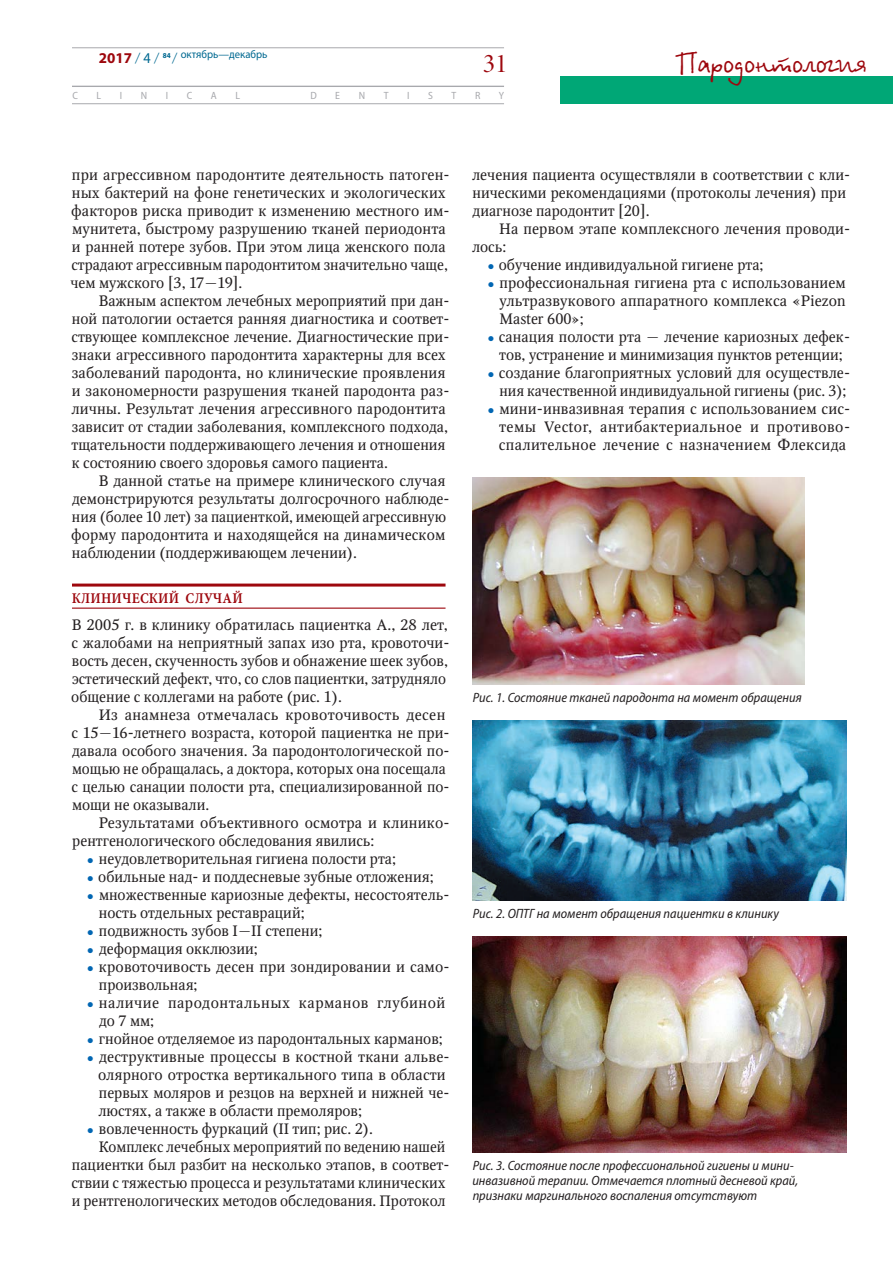
<style>
.page{position:relative;width:893px;height:1263px;background:#fff}
.page>*{position:absolute;margin:0;border:0;box-sizing:border-box;transform-origin:0 0}
.t1{font:30px "Betina Script";color:#9d070d}
.t2{font:27px "Minion Pro Disp";color:#9d070d}
.t3{font:15px/18px "Octava";color:#231f20}
.t4{font:15px/18px "Octava";letter-spacing:.035em;color:#231f20}
.t5{font:15px "Minion Pro Semibold Cn Capt";letter-spacing:.01em;color:#9d070d}
.t6{font:italic semi-condensed 13.5px/15px "Myriad Pro";color:#231f20}
.t7{font:11.25px "Myriad Pro";color:#006991;scale:.95 1}
.t8{font:semi-condensed 10.5px "Myriad Pro";color:#a8a9ad}
.s1{font-weight:700;font-size:15px;color:#9d070d}
.s2{font-weight:300;font-size:15px}
.s3{font-size:15px}
.s4{font-weight:700;font-size:7.5px}
.s5{font-size:18px;color:#0166b3}
</style>
<div class="page">
<hr style="left:72px;top:48px;width:432px;height:1px;background:#a8a9ad">
<div style="left:561px;top:76px;width:332px;height:28px;background:#00a776"></div>
<hr style="left:72px;top:86px;width:432px;height:1px;background:#a8a9ad">
<hr style="left:72px;top:103px;width:432px;height:1px;background:#a8a9ad">
<hr style="left:72px;top:584px;width:374px;height:3px;background:#9d070d">
<hr style="left:72px;top:608px;width:374px;height:1px;background:#9d070d">
<img style="left:472px;top:477px;width:332px;height:207px">
<img style="left:473px;top:720px;width:373px;height:180px">
<img style="left:472px;top:936px;width:374px;height:216px">
<p class="t7" style="left:99px;top:47px;width:179px"><span class="s1">2017</span> <span class="s2">/</span> <span class="s3">4</span> <span class="s2">/</span> <span class="s4">84</span> <span class="s2">/</span> октябрь—декабрь</p>
<h2 class="t2" style="left:483px;top:47px;width:26px">31</h2>
<p class="t8" style="left:72px;top:89px;width:7px">C</p>
<p class="t8" style="left:96px;top:89px;width:6px">L</p>
<p class="t8" style="left:120px;top:89px;width:4px">I</p>
<p class="t8" style="left:141px;top:89px;width:8px">N</p>
<p class="t8" style="left:166px;top:89px;width:4px">I</p>
<p class="t8" style="left:187px;top:89px;width:7px">C</p>
<p class="t8" style="left:211px;top:89px;width:7px">A</p>
<p class="t8" style="left:235px;top:89px;width:6px">L</p>
<p class="t8" style="left:310px;top:89px;width:8px">D</p>
<p class="t8" style="left:335px;top:89px;width:6px">E</p>
<p class="t8" style="left:359px;top:89px;width:8px">N</p>
<p class="t8" style="left:384px;top:89px;width:6px">T</p>
<p class="t8" style="left:407px;top:89px;width:4px">I</p>
<p class="t8" style="left:428px;top:89px;width:6px">S</p>
<p class="t8" style="left:452px;top:89px;width:6px">T</p>
<p class="t8" style="left:475px;top:89px;width:7px">R</p>
<p class="t8" style="left:499px;top:89px;width:7px">Y</p>
<h1 class="t1" style="left:674px;top:44px;width:195px">Пародонтология</h1>
<p class="t3" style="left:71px;top:166px;width:380px">при агрессивном пародонтите деятельность патоген&shy;ных бактерий на фоне генетических и экологических факторов риска приводит к изменению местного им&shy;мунитета, быстрому разрушению тканей периодонта и ранней потере зубов. При этом лица женского пола страдают агрессивным пародонтитом значительно чаще, чем мужского [3, 17—19].</p>
<p class="t3" style="left:71px;top:292px;width:380px;text-indent:27px">Важным аспектом лечебных мероприятий при дан&shy;ной патологии остается ранняя диагностика и соответ&shy;ствующее комплексное лечение. Диагностические при&shy;знаки агрессивного пародонтита характерны для всех заболеваний пародонта, но клинические проявления и закономерности разрушения тканей пародонта раз&shy;личны. Результат лечения агрессивного пародонтита зависит от стадии заболевания, комплексного подхода, тщательности поддерживающего лечения и отношения к состоянию своего здоровья самого пациента.</p>
<p class="t3" style="left:71px;top:472px;width:380px;text-indent:27px">В данной статье на примере клинического случая демонстрируются результаты долгосрочного наблюде&shy;ния (более 10 лет) за пациенткой, имеющей агрессивную форму пародонтита и находящейся на динамическом наблюдении (поддерживающем лечении).</p>
<p class="t5" style="left:72px;top:588px;width:172px">КЛИНИЧЕСКИЙ СЛУЧАЙ</p>
<p class="t3" style="left:71px;top:616px;width:380px">В 2005 г. в клинику обратилась пациентка А., 28 лет, с жалобами на неприятный запах изо рта, кровоточи&shy;вость десен, скученность зубов и обнажение шеек зубов, эстетический дефект, что, со слов пациентки, затрудняло общение с коллегами на работе (рис. 1).</p>
<p class="t3" style="left:71px;top:706px;width:380px;text-indent:27px">Из анамнеза отмечалась кровоточивость десен с 15—16-летнего возраста, которой пациентка не при&shy;давала особого значения. За пародонтологической по&shy;мощью не обращалась, а доктора, которых она посещала с целью санации полости рта, специализированной по&shy;мощи не оказывали.</p>
<p class="t3" style="left:72px;top:814px;width:379px;text-indent:26px">Результатами объективного осмотра и клинико&shy;рентгенологического обследования явились:</p>
<p class="t3" style="left:83px;top:850px;width:315px"><span class="s5">•</span>неудовлетворительная гигиена полости рта;</p>
<p class="t3" style="left:83px;top:868px;width:352px"><span class="s5">•</span>обильные над- и поддесневые зубные отложения;</p>
<p class="t3" style="left:99px;top:886px;width:352px;text-indent:-16px"><span class="s5">•</span>множественные кариозные дефекты, несостоятель&shy;ность отдельных реставраций;</p>
<p class="t3" style="left:83px;top:922px;width:241px"><span class="s5">•</span>подвижность зубов I—II степени;</p>
<p class="t3" style="left:83px;top:940px;width:177px"><span class="s5">•</span>деформация окклюзии;</p>
<p class="t3" style="left:99px;top:958px;width:352px;text-indent:-16px"><span class="s5">•</span>кровоточивость десен при зондировании и само&shy;произвольная;</p>
<p class="t4" style="left:99px;top:994px;width:348px;text-indent:-16px"><span class="s5">•</span>наличие пародонтальных карманов глубиной до 7 мм;</p>
<p class="t3" style="left:83px;top:1030px;width:362px"><span class="s5">•</span>гнойное отделяемое из пародонтальных карманов;</p>
<p class="t3" style="left:98px;top:1048px;width:353px;text-indent:-16px"><span class="s5">•</span>деструктивные процессы в костной ткани альве&shy;олярного отростка вертикального типа в области первых моляров и резцов на верхней и нижней че&shy;люстях, а также в области премоляров;</p>
<p class="t3" style="left:83px;top:1120px;width:292px"><span class="s5">•</span>вовлеченность фуркаций (II тип; рис. 2).</p>
<p class="t3" style="left:99px;top:1138px;width:348px">Комплекс лечебных мероприятий по ведению нашей</p>
<p class="t3" style="left:72px;top:1156px;width:379px">пациентки был разбит на несколько этапов, в соответ-</p>
<p class="t3" style="left:71px;top:1174px;width:376px">ствии с тяжестью процесса и результатами клинических</p>
<p class="t3" style="left:72px;top:1192px;width:375px">и рентгенологических методов обследования. Протокол</p>
<p class="t3" style="left:472px;top:166px;width:380px">лечения пациента осуществляли в соответствии с кли&shy;ническими рекомендациями (протоколы лечения) при диагнозе пародонтит [20].</p>
<p class="t3" style="left:472px;top:220px;width:380px;text-indent:27px">На первом этапе комплексного лечения проводи&shy;лось:</p>
<p class="t3" style="left:483px;top:256px;width:282px"><span class="s5">•</span>обучение индивидуальной гигиене рта;</p>
<p class="t3" style="left:499px;top:274px;width:348px;text-align:justify;text-indent:-16px"><span class="s5">•</span>профессиональная гигиена рта с использованием ультразвукового аппаратного комплекса «Piezon Master 600»;</p>
<p class="t3" style="left:483px;top:328px;width:368px;text-align:center"><span class="s5">•</span>санация полости рта — лечение кариозных дефек&shy;тов, устранение и минимизация пунктов ретенции;</p>
<p class="t3" style="left:483px;top:364px;width:368px;text-align:right"><span class="s5">•</span>создание благоприятных условий для осуществле&shy;ния качественной индивидуальной гигиены (рис. 3);</p>
<p class="t3" style="left:499px;top:400px;width:353px;text-align:justify;text-indent:-16px"><span class="s5">•</span>мини-инвазивная терапия с использованием сис&shy;темы Vector, антибактериальное и противово&shy;спалительное лечение с назначением Флексида</p>
<p class="t6" style="left:473px;top:690px;width:330px">Рис. 1. Состояние тканей пародонта на момент обращения</p>
<p class="t6" style="left:473px;top:906px;width:308px">Рис. 2. ОПТГ на момент обращения пациентки в клинику</p>
<p class="t6" style="left:472px;top:1158px;width:327px">Рис. 3. Состояние после профессиональной гигиены и мини&shy;инвазивной терапии. Отмечается плотный десневой край, признаки маргинального воспаления отсутствуют</p>
</div>
